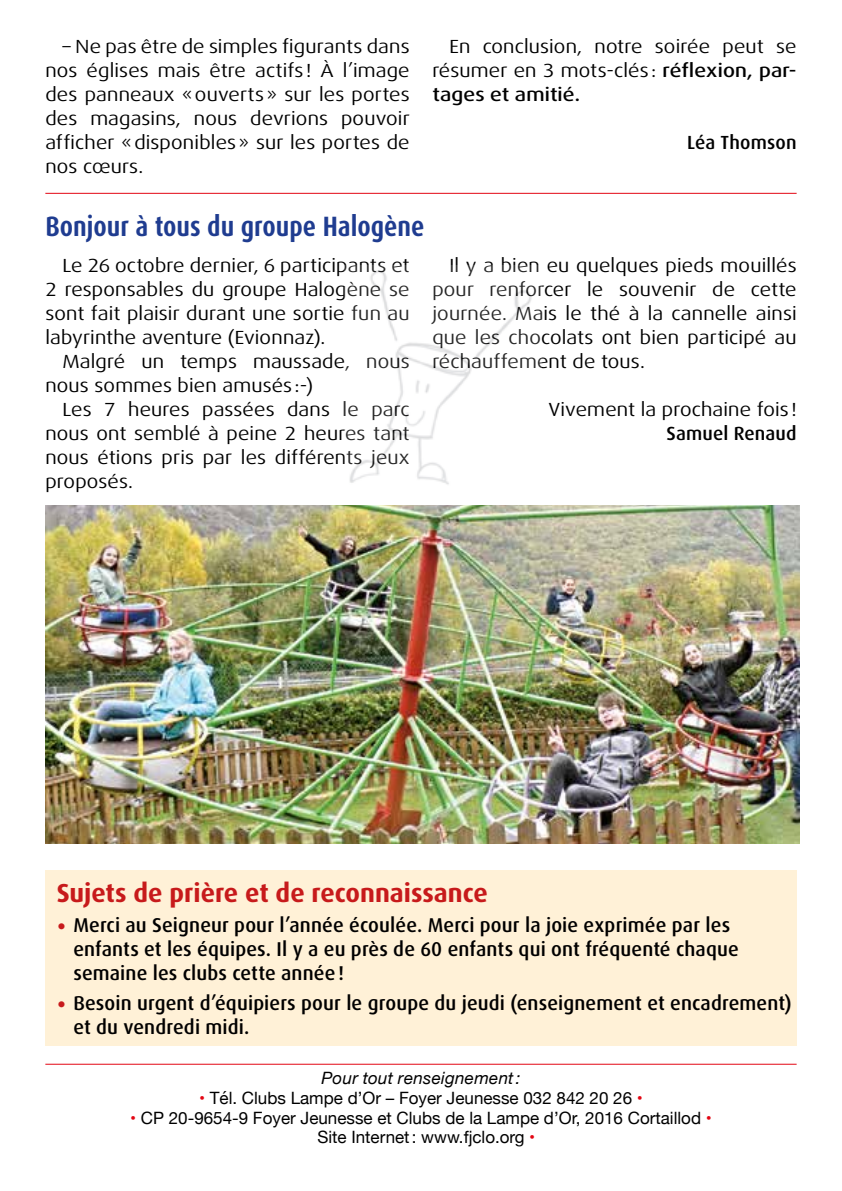
<style>
.page{position:relative;width:842px;height:1191px;background:#fff}
.page>*{position:absolute;margin:0;border:0;box-sizing:border-box;transform-origin:0 0}
.t1{font:700 condensed 28px "Dax OT";color:#1f3c90}
.t2{font:700 26px "Dax OT";color:#c71a1b}
.t3{font:500 20px/24px "Dax OT";letter-spacing:.005em;color:#000}
.t4{font:expanded 19px/24px "Dax OT";letter-spacing:.01em;color:#000;text-align:justify}
.t5{font:500 19px "Dax OT";letter-spacing:.01em;color:#000}
.t6{font:17px/19px "Helvetica Neue";color:#000}
.t7{font:italic 17px "Helvetica Neue";letter-spacing:.02em;color:#000}
.s1{font-weight:500}
.s2{font-weight:700;font-size:34px;color:#c71a1b}
.s3{color:#e30613}
</style>
<div class="page">
<hr style="left:45px;top:1063px;width:752px;height:1px;background:#e30613">
<div style="left:45px;top:870px;width:752px;height:175px;background:#fff1d7"></div>
<img style="left:45px;top:505px;width:755px;height:339px">
<hr style="left:45px;top:193px;width:752px;height:1px;background:#e30613">
<img style="left:350px;top:270px;width:182px;height:215px">
<p class="t4" style="left:45px;top:34px;width:366px;text-indent:17px">– Ne pas être de simples figurants dans nos églises mais être actifs ! À l’image des panneaux «ouverts» sur les portes des magasins, nous devrions pouvoir afficher «disponibles» sur les portes de nos cœurs.</p>
<p class="t4" style="left:432px;top:34px;width:366px;text-indent:17px">En conclusion, notre soirée peut se résumer en 3 mots-clés : <span class="s1">réflexion, par&shy;tages et amitié.</span></p>
<p class="t5" style="left:687px;top:130px;width:111px">Léa Thomson</p>
<h1 class="t1" style="left:45px;top:208px;width:381px">Bonjour à tous du groupe Halogène</h1>
<p class="t4" style="left:45px;top:254px;width:366px;text-indent:17px">Le 26 octobre dernier, 6 participants et 2 responsables du groupe Halogène se sont fait plaisir durant une sortie fun au labyrinthe aventure (Evionnaz).</p>
<p class="t4" style="left:45px;top:350px;width:366px;text-indent:17px">Malgré un temps maussade, nous nous sommes bien amusés :-)</p>
<p class="t4" style="left:45px;top:398px;width:366px;text-indent:17px">Les 7 heures passées dans le parc nous ont semblé à peine 2 heures tant nous étions pris par les différents jeux proposés.</p>
<p class="t4" style="left:432px;top:254px;width:366px;text-indent:17px">Il y a bien eu quelques pieds mouillés pour renforcer le souvenir de cette journée. Mais le thé à la cannelle ainsi que les chocolats ont bien participé au réchauffement de tous.</p>
<p class="t4" style="left:548px;top:398px;width:250px">Vivement la prochaine fois !</p>
<p class="t5" style="left:666px;top:421px;width:132px">Samuel Renaud</p>
<h2 class="t2" style="left:57px;top:876px;width:433px">Sujets de prière et de reconnaissance</h2>
<p class="t3" style="left:73px;top:913px;width:667px;text-indent:-17px"><span class="s2">·</span> Merci au Seigneur pour l’année écoulée. Merci pour la joie exprimée par les enfants et les équipes. Il y a eu près de 60 enfants qui ont fréquenté chaque semaine les clubs cette année!</p>
<p class="t3" style="left:73px;top:991px;width:720px;text-indent:-17px"><span class="s2">·</span> Besoin urgent d’équipiers pour le groupe du jeudi (enseignement et encadrement) et du vendredi midi.</p>
<p class="t7" style="left:322px;top:1068px;width:200px">Pour tout renseignement:</p>
<p class="t6" style="left:199px;top:1088px;width:445px"><span class="s3">•</span> Tél. Clubs Lampe d’Or – Foyer Jeunesse 032 842 20 26 <span class="s3">•</span></p>
<p class="t6" style="left:317px;top:1107px;width:396px;text-indent:-187px"><span class="s3">•</span> CP 20-9654-9 Foyer Jeunesse et Clubs de la Lampe d’Or, 2016 Cortaillod <span class="s3">•<br></span>Site Internet: www.fjclo.org <span class="s3">•</span></p>
</div>
